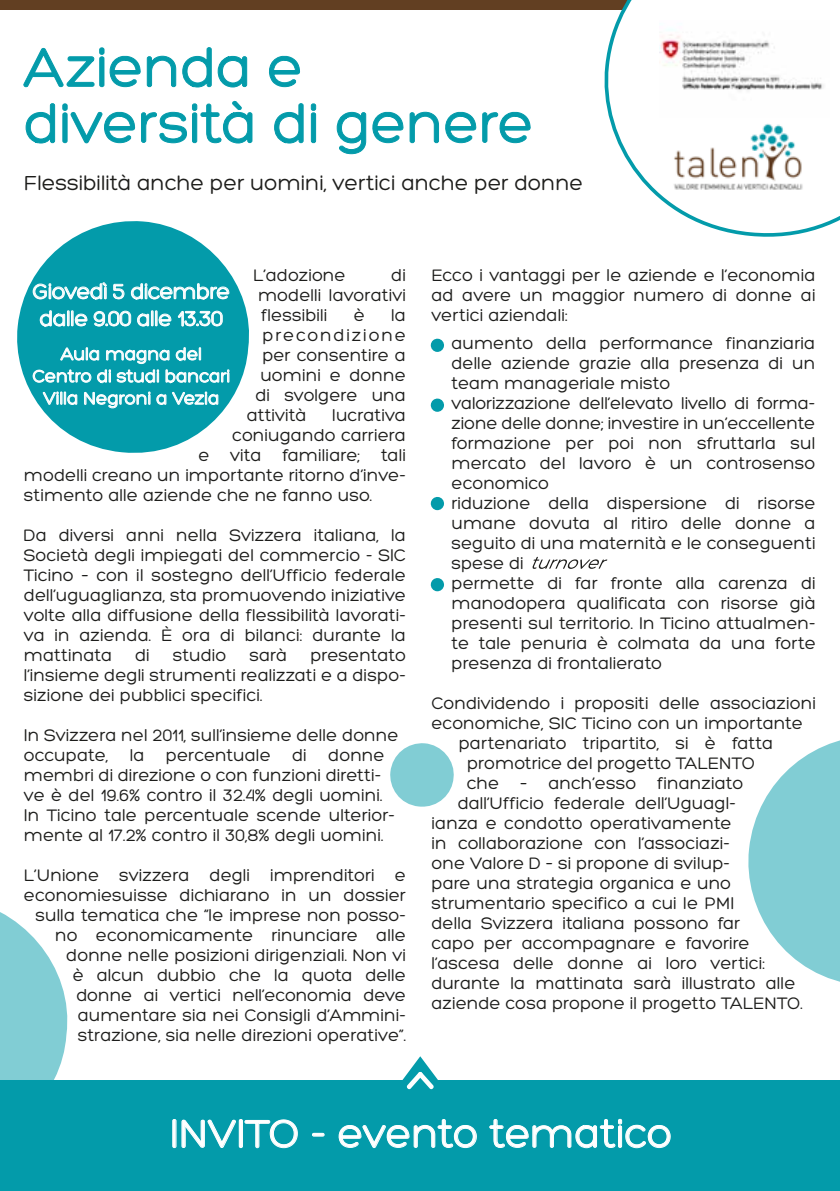
<style>
.page{position:relative;width:840px;height:1191px;background:#fff}
.page>*{position:absolute;margin:0;border:0;box-sizing:border-box;transform-origin:0 0}
.t1{font:58px/56px "Hero";letter-spacing:-.005em;color:#039baa}
.t2{font:42px "Hero";letter-spacing:-.005em;color:#fff}
.t3{font:22.6px/27px "Hero";letter-spacing:-.025em;color:#fff;text-align:center}
.t4{font:22px "Hero";letter-spacing:-.005em;color:#1d1d1b}
.t5{font:18.4px/22.2px "Hero";letter-spacing:-.005em;color:#fff;text-align:center}
.t6{font:18px/20px "Hero";color:#1d1d1b;text-align:justify}
.t7{font:18px "Hero";letter-spacing:.1em;color:#1d1d1b}
</style>
<div class="page">
<svg style="left:0;top:912px;width:67px;height:168px"></svg>
<div style="left:0;top:0;width:839px;height:10px;background:#623f22"></div>
<svg style="left:604px;top:0;width:235px;height:237px"></svg>
<svg style="left:23px;top:47px;width:230px;height:97px"></svg>
<svg style="left:269px;top:55px;width:35px;height:89px"></svg>
<svg style="left:310px;top:103px;width:6px;height:40px"></svg>
<svg style="left:337px;top:111px;width:66px;height:44px"></svg>
<svg style="left:409px;top:111px;width:122px;height:33px"></svg>
<svg style="left:748px;top:740px;width:91px;height:242px"></svg>
<svg style="left:17px;top:221px;width:232px;height:232px;fill:#039baa"></svg>
<svg style="left:33px;top:282px;width:196px;height:44px;background:#3fb2be"></svg>
<svg style="left:33px;top:347px;width:196px;height:61px;background:#38b0bc"></svg>
<svg style="left:390px;top:743px;width:63px;height:63px"></svg>
<div style="left:0;top:1080px;width:839px;height:111px;background:#039baa"></div>
<svg style="left:402px;top:1056px;width:36px;height:34px"></svg>
<img style="left:671px;top:122px;width:133px;height:70px">
<div style="left:430px;top:338px;width:14px;height:14px;background:#039baa;border-radius:50%"></div>
<div style="left:430px;top:496px;width:14px;height:14px;background:#039baa;border-radius:50%"></div>
<div style="left:430px;top:398px;width:14px;height:14px;background:#039baa;border-radius:50%"></div>
<div style="left:430px;top:578px;width:14px;height:13px;background:#039baa;border-radius:50%"></div>
<svg style="left:172px;top:1119px;width:126px;height:29px"></svg>
<svg style="left:312px;top:1132px;width:12px;height:4px"></svg>
<svg style="left:338px;top:1119px;width:138px;height:29px"></svg>
<svg style="left:489px;top:1118px;width:181px;height:30px"></svg>
<img style="left:659px;top:20px;width:170px;height:97px">
<svg style="left:532px;top:556px;width:75px;height:13px"></svg>
<h1 class="t1" style="left:24px;top:40px;width:511px">Azienda e diversità di genere</h1>
<p class="t4" style="left:24px;top:172px;width:560px">Flessibilità anche per uomini, vertici anche per donne</p>
<p class="t6" style="left:253px;top:265px;width:94px">L’adozione</p>
<p class="t6" style="left:258px;top:265px;width:149px;text-indent:133px">di modelli lavorativi flessibili</p>
<p class="t3" style="left:32px;top:278px;width:199px">Giovedì 5 dicembre dalle 9.00 alle 13.30</p>
<p class="t5" style="left:32px;top:343px;width:199px">Aula magna del<br>Centro di studi bancari<br>Villa Negroni a Vezia</p>
<p class="t6" style="left:353px;top:305px;width:13px">è</p>
<p class="t6" style="left:391px;top:305px;width:16px">la</p>
<p class="t7" style="left:262px;top:326px;width:145px">precondizione</p>
<p class="t6" style="left:262px;top:345px;width:145px">per consentire a</p>
<p class="t6" style="left:260px;top:365px;width:147px">uomini e donne</p>
<p class="t6" style="left:255px;top:385px;width:152px">di svolgere una</p>
<p class="t6" style="left:246px;top:405px;width:61px">attività</p>
<p class="t6" style="left:332px;top:405px;width:75px">lucrativa</p>
<p class="t6" style="left:232px;top:425px;width:175px">coniugando carriera</p>
<p class="t6" style="left:198px;top:445px;width:209px">e vita familiare; tali</p>
<p class="t6" style="left:24px;top:465px;width:383px">modelli creano un importante ritorno d’inve-</p>
<p class="t6" style="left:24px;top:485px;width:350px">stimento alle aziende che ne fanno uso.</p>
<p class="t6" style="left:24px;top:525px;width:383px">Da diversi anni nella Svizzera italiana, la Società degli impiegati del commercio - SIC Ticino – con il sostegno dell’Ufficio federale dell’uguaglianza, sta promuovendo iniziative volte alla diffusione della flessibilità lavorati&shy;va in azienda. È ora di bilanci: durante la mattinata</p>
<p class="t6" style="left:135px;top:645px;width:16px">di</p>
<p class="t6" style="left:173px;top:645px;width:55px">studio</p>
<p class="t6" style="left:249px;top:645px;width:39px">sarà</p>
<p class="t6" style="left:24px;top:645px;width:383px;text-indent:286px">presentato l’insieme degli strumenti realizzati e a dispo&shy;sizione dei pubblici specifici.</p>
<p class="t6" style="left:24px;top:725px;width:376px;text-align:left">In Svizzera nel 2011, sull’insieme delle donne occupate, la percentuale di donne membri di direzione o con funzioni diretti&shy;ve è del 19.6% contro il 32.4% degli uomini.<br>In Ticino tale percentuale scende ulterior&shy;mente al 17.2% contro il 30,8% degli uomini.</p>
<p class="t6" style="left:24px;top:865px;width:383px;text-align:right">L’Unione svizzera degli imprenditori e economiesuisse dichiarano in un dossier sulla tematica che “le imprese non posso&shy;no economicamente rinunciare alle donne nelle posizioni dirigenziali. Non vi<br>è alcun dubbio che la quota delle donne ai vertici nell’economia deve aumentare sia nei Consigli d’Ammini&shy;strazione, sia nelle direzioni operative”.</p>
<p class="t6" style="left:431px;top:265px;width:385px">Ecco i vantaggi per le aziende e l’economia ad avere un maggior numero di donne ai vertici aziendali:</p>
<p class="t6" style="left:451px;top:333px;width:365px;text-align:left">aumento della performance finanziaria delle aziende grazie alla presenza di un team manageriale misto<br>valorizzazione dell’elevato livello di forma&shy;zione delle donne; investire in un’eccellente formazione per poi non sfruttarla sul mercato del lavoro è un controsenso economico<br>riduzione della dispersione di risorse umane dovuta al ritiro delle donne a seguito di una maternità e le conseguenti spese di<br>permette di far fronte alla carenza di manodopera qualificata con risorse già presenti sul territorio. In Ticino attualmen&shy;te tale penuria è colmata da una forte presenza di frontalierato</p>
<p class="t6" style="left:431px;top:693px;width:386px">Condividendo i propositi delle associazioni</p>
<p class="t6" style="left:431px;top:713px;width:373px">economiche, SIC Ticino con un importante</p>
<p class="t6" style="left:458px;top:733px;width:316px">partenariato tripartito, si è fatta</p>
<p class="t6" style="left:467px;top:753px;width:289px">promotrice del progetto TALENTO</p>
<p class="t6" style="left:466px;top:773px;width:278px">che – anch’esso finanziato</p>
<p class="t6" style="left:457px;top:793px;width:279px">dall’Ufficio federale dell’Uguagl-</p>
<p class="t6" style="left:431px;top:813px;width:301px">ianza e condotto operativamente</p>
<p class="t6" style="left:431px;top:833px;width:300px">in collaborazione con l’associazi-</p>
<p class="t6" style="left:431px;top:853px;width:300px">one Valore D – si propone di svilup-</p>
<p class="t6" style="left:431px;top:873px;width:301px">pare una strategia organica e uno</p>
<p class="t6" style="left:431px;top:893px;width:304px">strumentario specifico a cui le PMI</p>
<p class="t6" style="left:431px;top:913px;width:310px">della Svizzera italiana possono far</p>
<p class="t6" style="left:431px;top:933px;width:319px">capo per accompagnare e favorire</p>
<p class="t6" style="left:431px;top:953px;width:335px">l’ascesa delle donne ai loro vertici:</p>
<p class="t6" style="left:431px;top:973px;width:365px">durante la mattinata sarà illustrato alle</p>
<p class="t6" style="left:431px;top:993px;width:373px">aziende cosa propone il progetto TALENTO.</p>
<h2 class="t2" style="left:170px;top:1112px;width:503px">INVITO - evento tematico</h2>
</div>
